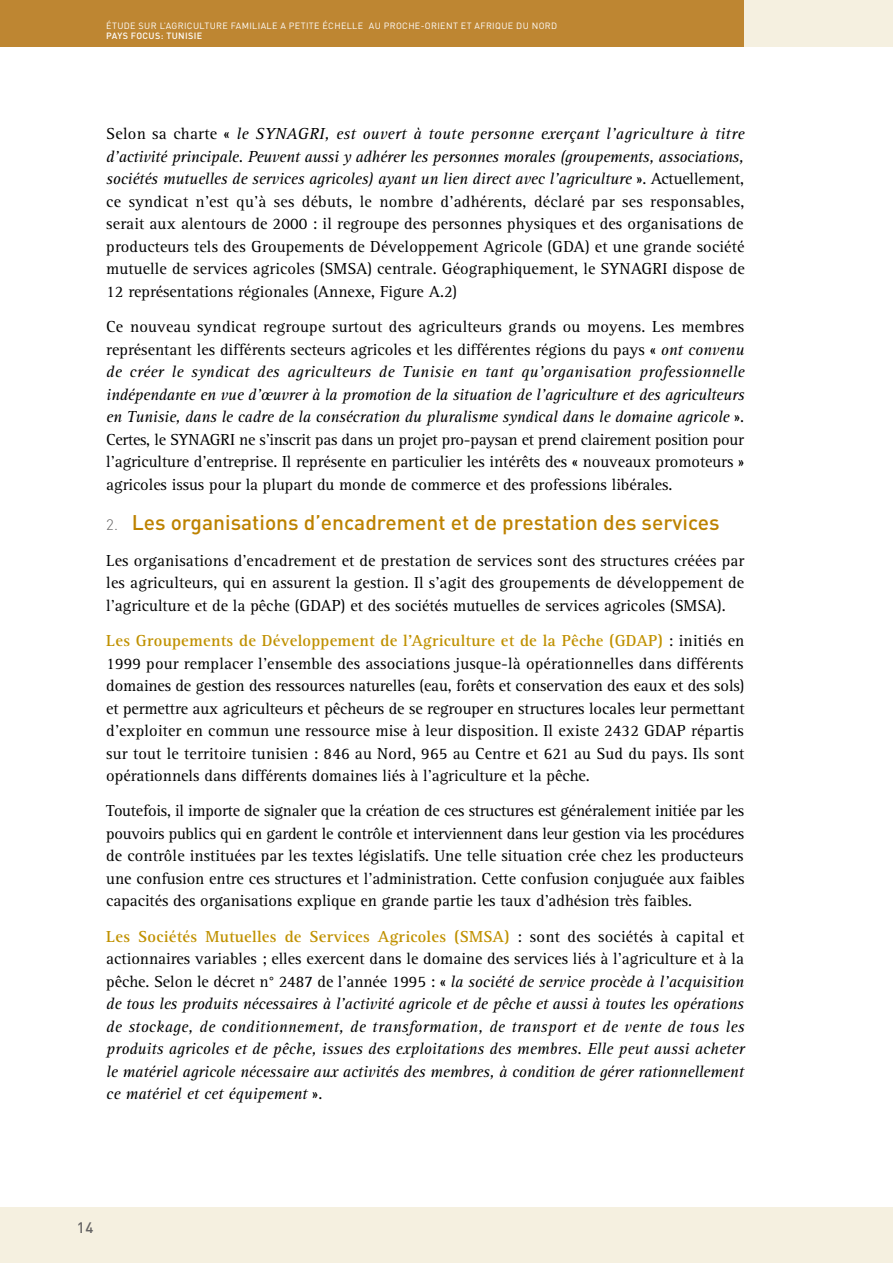
<style>
.page{position:relative;width:893px;height:1263px;background:#fff}
.page>*{position:absolute;margin:0;border:0;box-sizing:border-box;transform-origin:0 0}
.t1{font:500 21px "DIN";color:#bd8200}
.t2{font:16.5px/22.5px "Rotis Serif";color:#000;text-align:justify}
.t3{font:italic 16.5px/22.5px "Rotis Serif";letter-spacing:-.005em;color:#000;text-align:justify}
.t4{font:500 15px "DIN";color:#646363}
.t5{font:9px "DIN";letter-spacing:.04em;color:#fff}
.t6{font:500 9px "DIN";letter-spacing:.04em;color:#fff}
.s1{font-style:italic}
.s2{font-weight:300;font-size:15px;color:#646363}
.s3{font-weight:700;color:#c09100}
.s4{font-weight:700;font-style:normal;color:#c09100}
.s5{font-style:normal}
</style>
<div class="page">
<div style="left:0;top:1208px;width:893px;height:55px;background:#f5f0e0"></div>
<div style="left:0;top:0;width:744px;height:47px;background:#be8632"></div>
<div style="left:744px;top:0;width:149px;height:47px;background:#f5f0e0"></div>
<p class="t5" style="left:106px;top:20px;width:452px">ÉTUDE SUR L’AGRICULTURE FAMILIALE A PETITE ÉCHELLE AU PROCHE-ORIENT ET AFRIQUE DU NORD</p>
<p class="t6" style="left:106px;top:30px;width:97px">PAYS FOCUS: TUNISIE</p>
<p class="t2" style="left:106px;top:123px;width:640px">Selon sa charte « <span class="s1">le SYNAGRI, est ouvert à toute personne exerçant l’agriculture à titre d’activité principale. Peuvent aussi y adhérer les personnes morales (groupements, associations, sociétés mutuelles de services agricoles) ayant un lien direct avec l’agriculture</span> ». Actuellement, ce syndicat n’est qu’à ses débuts, le nombre d’adhérents, déclaré par ses responsables, serait aux alentours de 2000 : il regroupe des personnes physiques et des organisations de producteurs tels des Groupements de Développement Agricole (GDA) et une grande société mutuelle de services agricoles (SMSA) centrale. Géographiquement, le SYNAGRI dispose de 12 représentations régionales (Annexe, Figure A.2)</p>
<p class="t2" style="left:106px;top:316px;width:640px">Ce nouveau syndicat regroupe surtout des agriculteurs grands ou moyens. Les membres représentant les différents secteurs agricoles et les différentes régions du pays « <span class="s1">ont convenu de créer le syndicat des agriculteurs de Tunisie en tant qu’organisation professionnelle indépendante en vue d’œuvrer à la promotion de la situation de l’agriculture et des agriculteurs en Tunisie, dans le cadre de la consécration du pluralisme syndical dans le domaine agricole</span> ».<br>Certes, le SYNAGRI ne s’inscrit pas dans un projet pro-paysan et prend clairement position pour l’agriculture d’entreprise. Il représente en particulier les intérêts des « nouveaux promoteurs » agricoles issus pour la plupart du monde de commerce et des professions libérales.</p>
<p class="t1" style="left:106px;top:509px;width:615px"><span class="s2">2.</span> Les organisations d’encadrement et de prestation des services</p>
<p class="t2" style="left:106px;top:549px;width:639px">Les organisations d’encadrement et de prestation de services sont des structures créées par les agriculteurs, qui en assurent la gestion. Il s’agit des groupements de développement de l’agriculture et de la pêche (GDAP) et des sociétés mutuelles de services agricoles (SMSA).</p>
<p class="t2" style="left:106px;top:630px;width:640px"><span class="s3">Les Groupements de Développement de l’Agriculture et de la Pêche (GDAP)</span> : initiés en 1999 pour remplacer l’ensemble des associations jusque-là opérationnelles dans différents domaines de gestion des ressources naturelles (eau, forêts et conservation des eaux et des sols) et permettre aux agriculteurs et pêcheurs de se regrouper en structures locales leur permettant d’exploiter en commun une ressource mise à leur disposition. Il existe 2432 GDAP répartis sur tout le territoire tunisien : 846 au Nord, 965 au Centre et 621 au Sud du pays. Ils sont opérationnels dans différents domaines liés à l’agriculture et la pêche.</p>
<p class="t2" style="left:106px;top:800px;width:640px">Toutefois, il importe de signaler que la création de ces structures est généralement initiée par les pouvoirs publics qui en gardent le contrôle et interviennent dans leur gestion via les procédures de contrôle instituées par les textes législatifs. Une telle situation crée chez les producteurs une confusion entre ces structures et l’administration. Cette confusion conjuguée aux faibles capacités des organisations explique en grande partie les taux d’adhésion très faibles.</p>
<p class="t3" style="left:106px;top:925px;width:640px"><span class="s4">Les Sociétés Mutuelles de Services Agricoles (SMSA)</span> <span class="s5">: sont des sociétés à capital et actionnaires variables ; elles exercent dans le domaine des services liés à l’agriculture et à la pêche. Selon le décret n° 2487 de l’année 1995 : «</span> la société de service procède à l’acquisition de tous les produits nécessaires à l’activité agricole et de pêche et aussi à toutes les opérations de stockage, de conditionnement, de transformation, de transport et de vente de tous les produits agricoles et de pêche, issues des exploitations des membres. Elle peut aussi acheter le matériel agricole nécessaire aux activités des membres, à condition de gérer rationnellement ce matériel et cet équipement <span class="s5">».</span></p>
<p class="t4" style="left:77px;top:1218px;width:18px">14</p>
</div>
